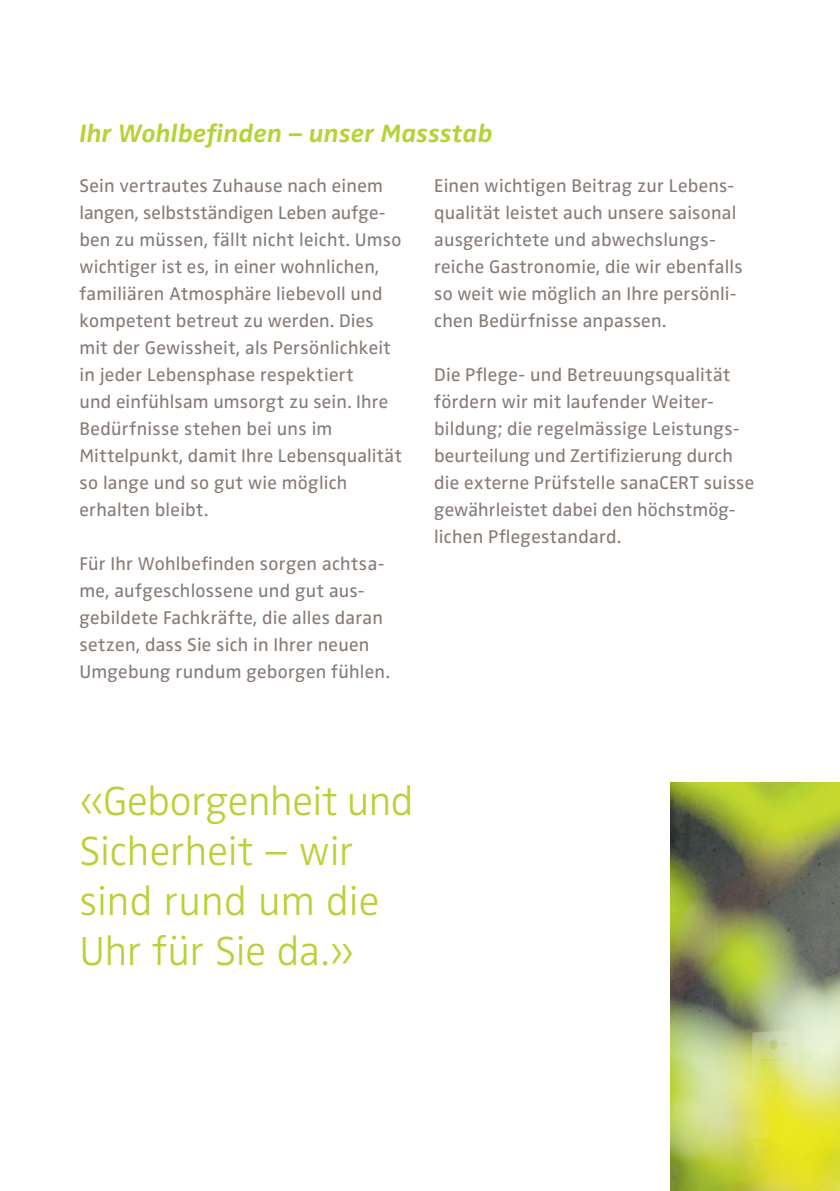
<style>
.page{position:relative;width:840px;height:1191px;background:#fff}
.page>*{position:absolute;margin:0;border:0;box-sizing:border-box;transform-origin:0 0}
.t1{font:300 42px/50px "Zwo OT";color:#b5d334}
.t2{font:italic 700 26px "Zwo OT";letter-spacing:.005em;color:#b5d334}
.t3{font:19px/27px "Zwo OT";letter-spacing:.015em;color:#867b76}
</style>
<div class="page">
<img style="left:670px;top:782px;width:169px;height:409px">
<h2 class="t2" style="left:79px;top:118px;width:414px">Ihr Wohlbefinden – unser Massstab</h2>
<p class="t3" style="left:79px;top:173px;width:324px">Sein vertrautes Zuhause nach einem langen, selbstständigen Leben aufge&shy;ben zu müssen, fällt nicht leicht. Umso wichtiger ist es, in einer wohnlichen, familiären Atmosphäre liebevoll und kompetent betreut zu werden. Dies mit der Gewissheit, als Persönlichkeit in jeder Lebensphase respektiert<br>und einfühlsam umsorgt zu sein. Ihre Bedürfnisse stehen bei uns im Mittelpunkt, damit Ihre Lebensqualität so lange und so gut wie möglich erhalten bleibt.</p>
<p class="t3" style="left:434px;top:173px;width:310px">Einen wichtigen Beitrag zur Lebens&shy;qualität leistet auch unsere saisonal ausgerichtete und abwechslungs&shy;reiche Gastronomie, die wir ebenfalls so weit wie möglich an Ihre persönli&shy;chen Bedürfnisse anpassen.</p>
<p class="t3" style="left:434px;top:362px;width:321px">Die Pflege- und Betreuungsqualität fördern wir mit laufender Weiter&shy;bildung; die regelmässige Leistungs&shy;beurteilung und Zertifizierung durch die externe Prüfstelle sanaCERT suisse gewährleistet dabei den höchstmög&shy;lichen Pflegestandard.</p>
<p class="t3" style="left:79px;top:551px;width:312px">Für Ihr Wohlbefinden sorgen achtsa&shy;me, aufgeschlossene und gut aus&shy;gebildete Fachkräfte, die alles daran setzen, dass Sie sich in Ihrer neuen Umgebung rundum geborgen fühlen.</p>
<h1 class="t1" style="left:79px;top:777px;width:335px">«Geborgenheit und<br>Sicherheit – wir sind rund um die<br>Uhr für Sie da.»</h1>
</div>
